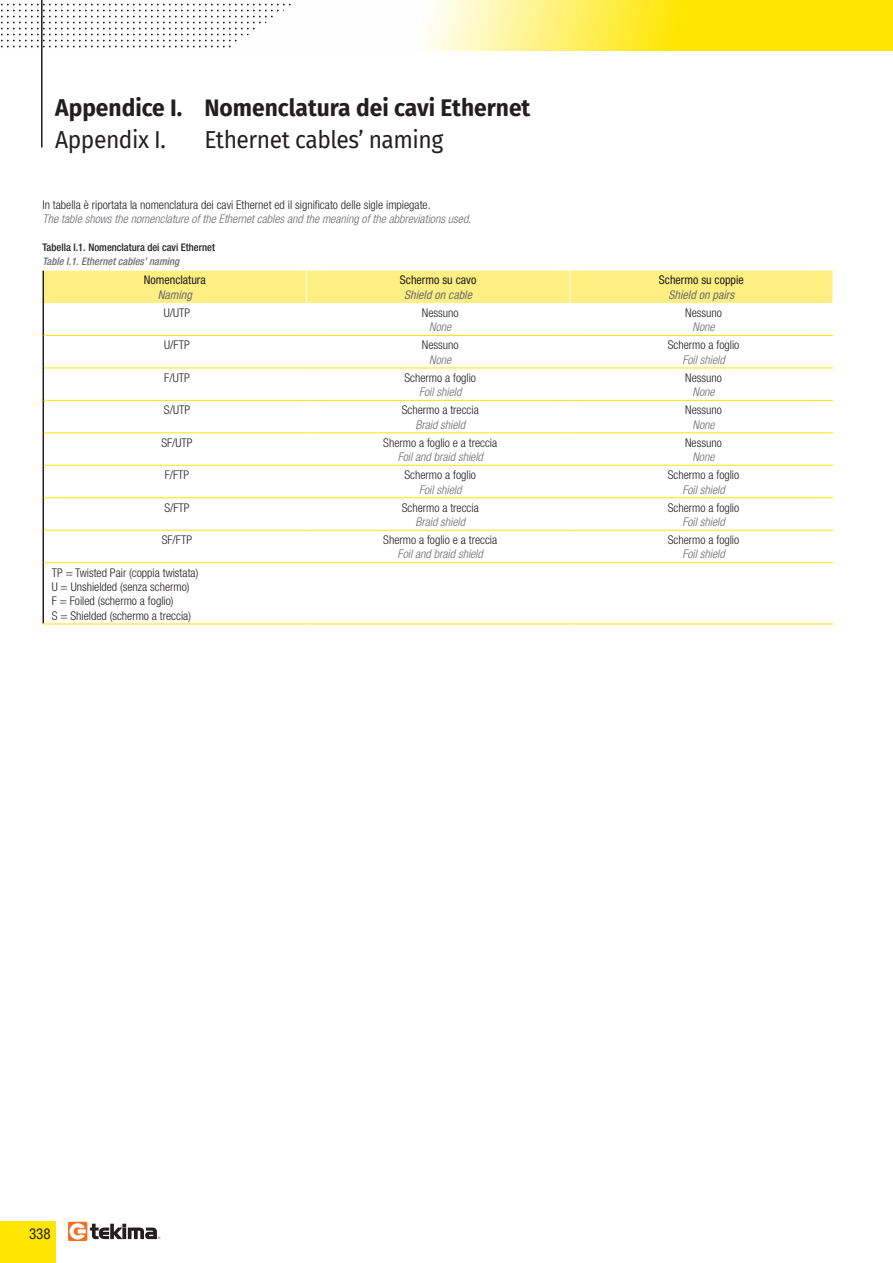
<style>
.page{position:relative;width:893px;height:1263px;background:#fff}
.page>*{position:absolute;margin:0;border:0;box-sizing:border-box;transform-origin:0 0}
.t1{font:700 24px "Fira Sans";color:#231f20;scale:.95 1}
.t2{font:24px "Fira Sans";letter-spacing:-.02em;color:#231f20;scale:.95 1}
.t3{font:condensed 15px "Helvetica Neue";color:#231f20}
.t4{font:300 condensed 12px/14.4px "Helvetica Neue";color:#231f20}
.t5{font:italic 300 condensed 12px "Helvetica Neue";color:#6c6d70}
.t6{font:condensed 12px "Helvetica Neue";color:#231f20}
.t7{font:italic condensed 12px "Helvetica Neue";color:#6c6d70}
.t8{font:500 condensed 10.5px "Helvetica Neue";color:#231f20}
.t9{font:italic 500 condensed 10.5px "Helvetica Neue";color:#6c6d70}
</style>
<div class="page">
<svg style="left:424px;top:0;width:469px;height:51px;background:#ffec44"></svg>
<svg style="left:0;top:3px;width:291px;height:45px"></svg>
<div style="left:0;top:1222px;width:55px;height:41px;background:#ffe601"></div>
<svg style="left:68px;top:1222px;width:19px;height:19px"></svg>
<svg style="left:70px;top:1223px;width:90px;height:16px"></svg>
<hr style="left:41px;top:0;width:2px;height:148px;background:#231f20">
<div style="left:44px;top:271px;width:789px;height:32px;background:#ffef83"></div>
<svg style="left:44px;top:334px;width:789px;height:230px"></svg>
<hr style="left:306px;top:271px;width:1px;height:32px;background:#fff">
<hr style="left:569px;top:271px;width:1px;height:32px;background:#fff">
<hr style="left:43px;top:303px;width:1px;height:32px;background:#231f20">
<hr style="left:43px;top:335px;width:1px;height:33px;background:#231f20">
<hr style="left:43px;top:368px;width:1px;height:32px;background:#231f20">
<hr style="left:43px;top:400px;width:1px;height:33px;background:#231f20">
<hr style="left:43px;top:433px;width:1px;height:32px;background:#231f20">
<hr style="left:43px;top:465px;width:1px;height:33px;background:#231f20">
<hr style="left:43px;top:498px;width:1px;height:32px;background:#231f20">
<hr style="left:43px;top:530px;width:1px;height:33px;background:#231f20">
<hr style="left:43px;top:563px;width:1px;height:60px;background:#231f20">
<hr style="left:44px;top:335px;width:263px;height:1px;background:#ffe601">
<hr style="left:307px;top:335px;width:263px;height:1px;background:#ffe601">
<hr style="left:570px;top:335px;width:263px;height:1px;background:#ffe601">
<hr style="left:44px;top:368px;width:263px;height:1px;background:#ffe601">
<hr style="left:307px;top:368px;width:263px;height:1px;background:#ffe601">
<hr style="left:570px;top:368px;width:263px;height:1px;background:#ffe601">
<hr style="left:44px;top:400px;width:263px;height:1px;background:#ffe601">
<hr style="left:307px;top:400px;width:263px;height:1px;background:#ffe601">
<hr style="left:570px;top:400px;width:263px;height:1px;background:#ffe601">
<hr style="left:44px;top:432px;width:263px;height:1px;background:#ffe601">
<hr style="left:307px;top:432px;width:263px;height:1px;background:#ffe601">
<hr style="left:570px;top:432px;width:263px;height:1px;background:#ffe601">
<hr style="left:44px;top:465px;width:263px;height:1px;background:#ffe601">
<hr style="left:307px;top:465px;width:263px;height:1px;background:#ffe601">
<hr style="left:570px;top:465px;width:263px;height:1px;background:#ffe601">
<hr style="left:44px;top:497px;width:263px;height:1px;background:#ffe601">
<hr style="left:307px;top:497px;width:263px;height:1px;background:#ffe601">
<hr style="left:570px;top:497px;width:263px;height:1px;background:#ffe601">
<hr style="left:44px;top:530px;width:263px;height:1px;background:#ffe601">
<hr style="left:307px;top:530px;width:263px;height:1px;background:#ffe601">
<hr style="left:570px;top:530px;width:263px;height:1px;background:#ffe601">
<hr style="left:44px;top:562px;width:263px;height:1px;background:#ffe601">
<hr style="left:307px;top:562px;width:263px;height:1px;background:#ffe601">
<hr style="left:570px;top:562px;width:263px;height:1px;background:#ffe601">
<hr style="left:43px;top:623px;width:264px;height:1px;background:#ffe601">
<hr style="left:307px;top:623px;width:263px;height:1px;background:#ffe601">
<hr style="left:570px;top:623px;width:263px;height:1px;background:#ffe601">
<hr style="left:43px;top:271px;width:1px;height:32px;background:#231f20">
<h1 class="t1" style="left:55px;top:88px;width:502px">Appendice I. Nomenclatura dei cavi Ethernet</h1>
<h1 class="t2" style="left:55px;top:121px;width:118px">Appendix I.</h1>
<h1 class="t2" style="left:205px;top:121px;width:253px">Ethernet cables’ naming</h1>
<p class="t4" style="left:43px;top:197px;width:390px">In tabella è riportata la nomenclatura dei cavi Ethernet ed il significato delle sigle impiegate.</p>
<p class="t5" style="left:43px;top:212px;width:430px">The table shows the nomenclature of the Ethernet cables and the meaning of the abbreviations used.</p>
<p class="t8" style="left:43px;top:241px;width:174px">Tabella I.1. Nomenclatura dei cavi Ethernet</p>
<p class="t9" style="left:43px;top:255px;width:138px">Table I.1. Ethernet cables’ naming</p>
<p class="t6" style="left:144px;top:273px;width:63px">Nomenclatura</p>
<p class="t7" style="left:158px;top:288px;width:36px">Naming</p>
<p class="t6" style="left:400px;top:273px;width:78px">Schermo su cavo</p>
<p class="t7" style="left:404px;top:288px;width:69px">Shield on cable</p>
<p class="t6" style="left:659px;top:273px;width:87px">Schermo su coppie</p>
<p class="t7" style="left:669px;top:288px;width:67px">Shield on pairs</p>
<p class="t4" style="left:164px;top:305px;width:28px">U/UTP</p>
<p class="t4" style="left:422px;top:305px;width:38px">Nessuno</p>
<p class="t5" style="left:429px;top:320px;width:23px">None</p>
<p class="t4" style="left:685px;top:305px;width:38px">Nessuno</p>
<p class="t5" style="left:693px;top:320px;width:23px">None</p>
<p class="t4" style="left:164px;top:338px;width:27px">U/FTP</p>
<p class="t4" style="left:422px;top:338px;width:38px">Nessuno</p>
<p class="t5" style="left:429px;top:353px;width:23px">None</p>
<p class="t4" style="left:668px;top:338px;width:73px">Schermo a foglio</p>
<p class="t5" style="left:682px;top:353px;width:44px">Foil shield</p>
<p class="t4" style="left:164px;top:370px;width:27px">F/UTP</p>
<p class="t4" style="left:404px;top:370px;width:73px">Schermo a foglio</p>
<p class="t5" style="left:419px;top:385px;width:44px">Foil shield</p>
<p class="t4" style="left:685px;top:370px;width:38px">Nessuno</p>
<p class="t5" style="left:692px;top:385px;width:23px">None</p>
<p class="t4" style="left:164px;top:403px;width:28px">S/UTP</p>
<p class="t4" style="left:402px;top:403px;width:79px">Schermo a treccia</p>
<p class="t5" style="left:415px;top:417px;width:51px">Braid shield</p>
<p class="t4" style="left:685px;top:403px;width:38px">Nessuno</p>
<p class="t5" style="left:692px;top:417px;width:23px">None</p>
<p class="t4" style="left:161px;top:435px;width:33px">SF/UTP</p>
<p class="t4" style="left:383px;top:435px;width:115px">Shermo a foglio e a treccia</p>
<p class="t5" style="left:398px;top:450px;width:87px">Foil and braid shield</p>
<p class="t4" style="left:685px;top:435px;width:38px">Nessuno</p>
<p class="t5" style="left:692px;top:450px;width:23px">None</p>
<p class="t4" style="left:165px;top:468px;width:26px">F/FTP</p>
<p class="t4" style="left:404px;top:468px;width:73px">Schermo a foglio</p>
<p class="t5" style="left:419px;top:482px;width:44px">Foil shield</p>
<p class="t4" style="left:668px;top:468px;width:73px">Schermo a foglio</p>
<p class="t5" style="left:682px;top:482px;width:44px">Foil shield</p>
<p class="t4" style="left:164px;top:500px;width:27px">S/FTP</p>
<p class="t4" style="left:402px;top:500px;width:79px">Schermo a treccia</p>
<p class="t5" style="left:415px;top:515px;width:51px">Braid shield</p>
<p class="t4" style="left:668px;top:500px;width:73px">Schermo a foglio</p>
<p class="t5" style="left:682px;top:515px;width:44px">Foil shield</p>
<p class="t4" style="left:162px;top:532px;width:32px">SF/FTP</p>
<p class="t4" style="left:383px;top:532px;width:115px">Shermo a foglio e a treccia</p>
<p class="t5" style="left:398px;top:547px;width:87px">Foil and braid shield</p>
<p class="t4" style="left:668px;top:532px;width:73px">Schermo a foglio</p>
<p class="t5" style="left:682px;top:547px;width:44px">Foil shield</p>
<p class="t4" style="left:52px;top:565px;width:148px">TP = Twisted Pair (coppia twistata)<br>U = Unshielded (senza schermo)<br>F = Foiled (schermo a foglio)<br>S = Shielded (schermo a treccia)</p>
<p class="t3" style="left:29px;top:1225px;width:23px">338</p>
</div>
